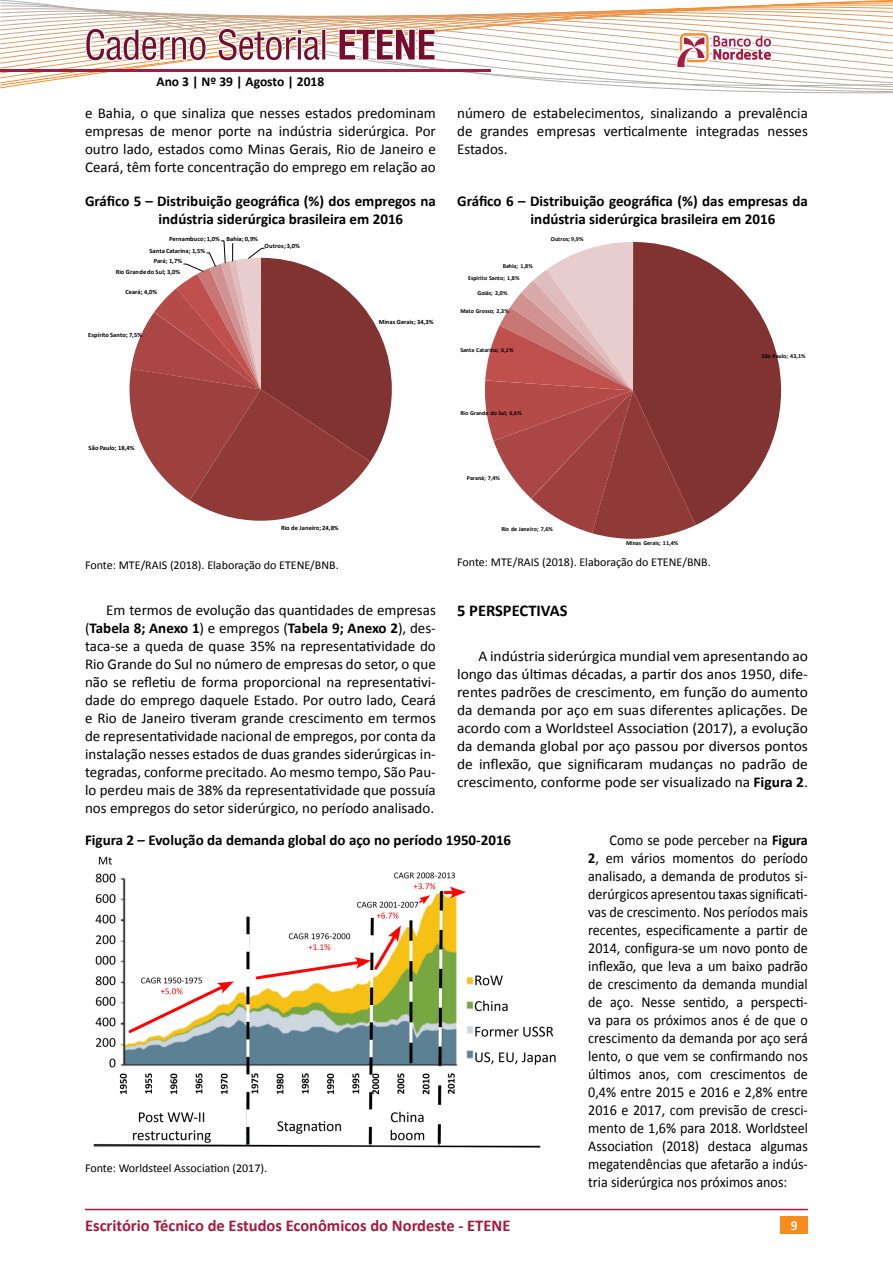
<style>
.page{position:relative;width:893px;height:1263px;background:#fff}
.page>*{position:absolute;margin:0;border:0;box-sizing:border-box;transform-origin:0 0}
.t1{font:700 16.5px "Calibri";color:#a6193c}
.t2{font:700 16.5px "Calibri";color:#000}
.t3{font:15px/18px "Calibri";color:#000;text-align:justify}
.t4{font:15px/18px "Calibri";color:#000;text-align:justify;scale:.94 1}
.t5{font:700 15px/18px "Calibri";color:#000}
.t6{font:700 13.5px "Calibri";color:#000}
.t7{font:700 13.5px "Calibri";color:#fff}
.t8{font:12px "Calibri";color:#000}
.t9{font:700 6.45px "Calibri";letter-spacing:.005em;color:#000}
.t10{font:700 6px "Calibri";letter-spacing:-.01em;color:#000}
.s1{font-weight:700}
</style>
<div class="page">
<div style="left:781px;top:1216px;width:27px;height:17px;background:#f68b1f"></div>
<hr style="left:85px;top:1209px;width:723px;height:1px;background:#a6193c">
<svg style="left:0;top:0;width:893px;height:539px"></svg>
<img style="left:93px;top:856px;width:463px;height:292px">
<p class="t6" style="left:156px;top:73px;width:169px">Ano 3 | Nº 39 | Agosto | 2018</p>
<p class="t3" style="left:85px;top:104px;width:352px">e Bahia, o que sinaliza que nesses estados predominam empresas de menor porte na indústria siderúrgica. Por outro lado, estados como Minas Gerais, Rio de Janeiro e Ceará, têm forte concentração do emprego em relação ao</p>
<p class="t3" style="left:457px;top:104px;width:352px">número de estabelecimentos, sinalizando a prevalência de grandes empresas verticalmente integradas nesses Estados.</p>
<p class="t5" style="left:159px;top:192px;width:279px;text-indent:-74px">Gráfico 5 – Distribuição geográfica (%) dos empregos na indústria siderúrgica brasileira em 2016</p>
<p class="t5" style="left:531px;top:192px;width:279px;text-indent:-74px">Gráfico 6 – Distribuição geográfica (%) das empresas da indústria siderúrgica brasileira em 2016</p>
<p class="t9" style="left:169px;top:234px;width:90px">Pernambuco; 1,0% Bahia; 0,9%</p>
<p class="t9" style="left:265px;top:242px;width:37px">Outros; 3,0%</p>
<p class="t9" style="left:149px;top:246px;width:57px">Santa Catarina; 1,5%</p>
<p class="t9" style="left:154px;top:257px;width:30px">Pará; 1,7%</p>
<p class="t9" style="left:116px;top:267px;width:66px">Rio Grande do Sul; 3,0%</p>
<p class="t9" style="left:126px;top:287px;width:33px">Ceará; 4,0%</p>
<p class="t9" style="left:88px;top:331px;width:55px">Espírito Santo; 7,5%</p>
<p class="t9" style="left:89px;top:443px;width:47px">São Paulo; 18,4%</p>
<p class="t9" style="left:281px;top:524px;width:59px">Rio de Janeiro; 24,8%</p>
<p class="t8" style="left:85px;top:558px;width:255px">Fonte: MTE/RAIS (2018). Elaboração do ETENE/BNB.</p>
<p class="t9" style="left:379px;top:318px;width:56px">Minas Gerais; 34,3%</p>
<p class="t10" style="left:503px;top:262px;width:31px">Bahia; 1,8%</p>
<p class="t10" style="left:468px;top:274px;width:53px">Espírito Santo; 1,8%</p>
<p class="t10" style="left:478px;top:289px;width:31px">Goiás; 2,0%</p>
<p class="t10" style="left:460px;top:307px;width:50px">Mato Grosso; 2,3%</p>
<p class="t10" style="left:460px;top:346px;width:55px">Santa Catarina; 6,1%</p>
<p class="t10" style="left:551px;top:235px;width:34px">Outros; 9,9%</p>
<p class="t10" style="left:460px;top:409px;width:63px">Rio Grande do Sul; 6,6%</p>
<p class="t10" style="left:467px;top:474px;width:35px">Paraná; 7,4%</p>
<p class="t10" style="left:501px;top:525px;width:53px">Rio de Janeiro; 7,6%</p>
<p class="t10" style="left:626px;top:539px;width:54px">Minas Gerais; 11,4%</p>
<p class="t8" style="left:457px;top:554px;width:255px">Fonte: MTE/RAIS (2018). Elaboração do ETENE/BNB.</p>
<p class="t10" style="left:762px;top:352px;width:45px">São Paulo; 43,1%</p>
<p class="t3" style="left:85px;top:601px;width:352px;text-indent:21px">Em termos de evolução das quantidades de empresas (<span class="s1">Tabela 8; Anexo 1</span>) e empregos (<span class="s1">Tabela 9; Anexo 2</span>), des&shy;taca-se a queda de quase 35% na representatividade do Rio Grande do Sul no número de empresas do setor, o que não se refletiu de forma proporcional na representativi&shy;dade do emprego daquele Estado. Por outro lado, Ceará e Rio de Janeiro tiveram grande crescimento em termos de representatividade nacional de empregos, por conta da instalação nesses estados de duas grandes siderúrgicas in&shy;tegradas, conforme precitado. Ao mesmo tempo, São Pau&shy;lo perdeu mais de 38% da representatividade que possuía nos empregos do setor siderúrgico, no período analisado.</p>
<p class="t2" style="left:457px;top:600px;width:112px">5 PERSPECTIVAS</p>
<p class="t3" style="left:457px;top:647px;width:352px;text-indent:21px">A indústria siderúrgica mundial vem apresentando ao longo das últimas décadas, a partir dos anos 1950, dife&shy;rentes padrões de crescimento, em função do aumento da demanda por aço em suas diferentes aplicações. De acordo com a Worldsteel Association (2017), a evolução da demanda global por aço passou por diversos pontos de inflexão, que significaram mudanças no padrão de crescimento, conforme pode ser visualizado na <span class="s1">Figura 2</span>.</p>
<p class="t5" style="left:85px;top:831px;width:428px">Figura 2 – Evolução da demanda global do aço no período 1950-2016</p>
<p class="t8" style="left:85px;top:1160px;width:184px">Fonte: Worldsteel Association (2017).</p>
<p class="t4" style="left:588px;top:831px;width:235px;text-indent:21px">Como se pode perceber na <span class="s1">Figura 2</span>, em vários momentos do período analisado, a demanda de produtos si&shy;derúrgicos apresentou taxas significati&shy;vas de crescimento. Nos períodos mais recentes, especificamente a partir de 2014, configura-se um novo ponto de inflexão, que leva a um baixo padrão de crescimento da demanda mundial de aço. Nesse sentido, a perspecti&shy;va para os próximos anos é de que o crescimento da demanda por aço será lento, o que vem se confirmando nos últimos anos, com crescimentos de 0,4% entre 2015 e 2016 e 2,8% entre 2016 e 2017, com previsão de cresci&shy;mento de 1,6% para 2018. Worldsteel Association (2018) destaca algumas megatendências que afetarão a indús&shy;tria siderúrgica nos próximos anos:</p>
<p class="t1" style="left:85px;top:1215px;width:427px">Escritório Técnico de Estudos Econômicos do Nordeste - ETENE</p>
<p class="t7" style="left:791px;top:1217px;width:8px">9</p>
</div>
